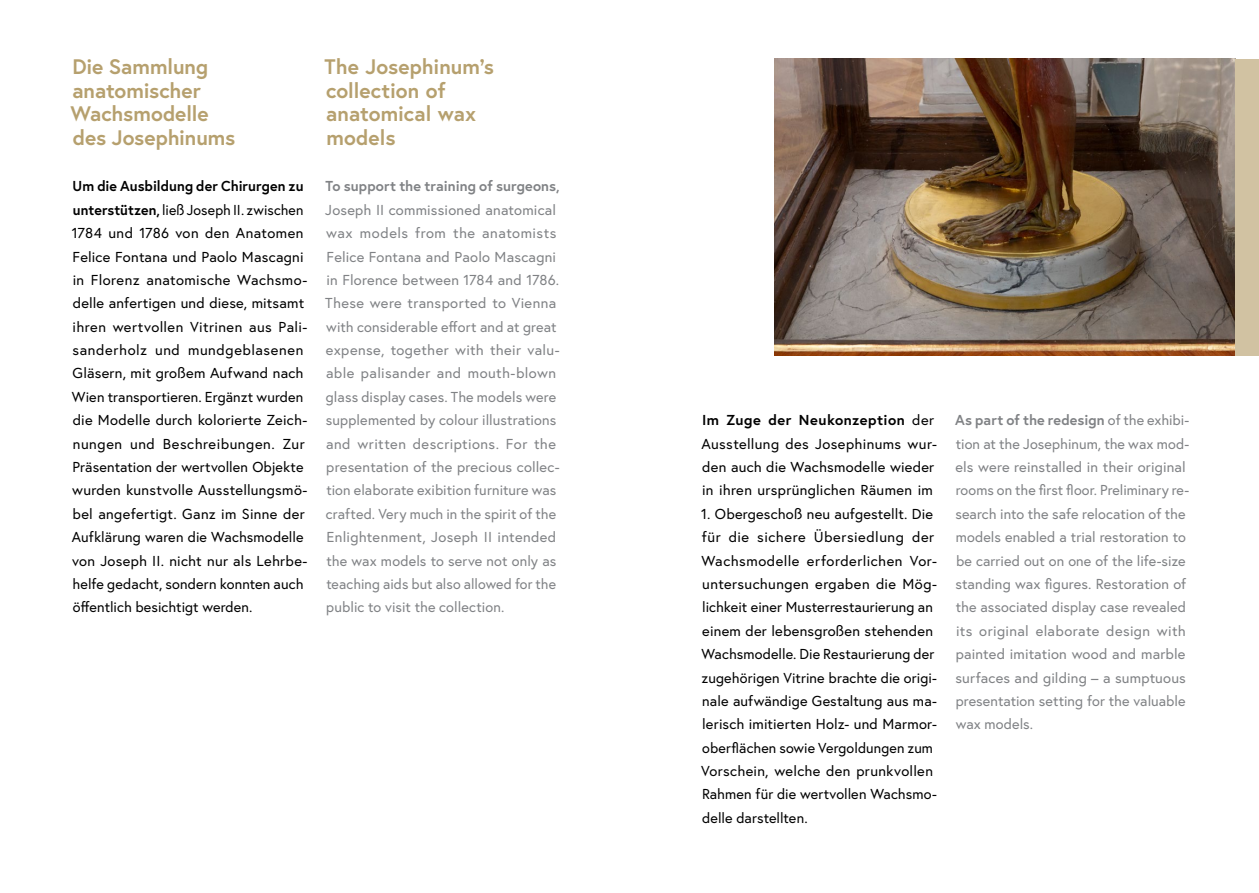
<style>
.page{position:relative;width:1259px;height:893px;background:#fff}
.page>*{position:absolute;margin:0;border:0;box-sizing:border-box;transform-origin:0 0}
.t1{font:700 21px/23.4px "Europa Austria";color:#b6a06e}
.t2{font:14.4px/23.4px "Europa Austria";letter-spacing:.015em;color:#000}
.t3{font:14.4px/23.4px "Europa Austria";letter-spacing:.01em;color:#808285}
.t4{font:700 14.4px "Europa Austria";letter-spacing:.005em;color:#808285}
.s1{font-weight:700}
</style>
<div class="page">
<img style="left:775px;top:59px;width:460px;height:297px">
<div style="left:1235px;top:59px;width:24px;height:297px;background:#d1c2a2"></div>
<h1 class="t1" style="left:70px;top:55px;width:166px">Die Sammlung anatomischer<br>Wachsmodelle des Josephinums</h1>
<p class="t2" style="left:72px;top:174px;width:237px"><span class="s1">Um die Ausbildung der Chirurgen zu unterstützen,</span> ließ Joseph II. zwischen 1784 und 1786 von den Anatomen Felice Fontana und Paolo Mascagni in Florenz anatomische Wachsmo&shy;delle anfertigen und diese, mitsamt ihren wertvollen Vitrinen aus Pali&shy;sanderholz und mundgeblasenen Gläsern, mit großem Aufwand nach Wien transportieren. Ergänzt wurden die Modelle durch kolorierte Zeich&shy;nungen und Beschreibungen. Zur Präsentation der wertvollen Objekte wurden kunstvolle Ausstellungsmö&shy;bel angefertigt. Ganz im Sinne der Aufklärung waren die Wachsmodelle von Joseph II. nicht nur als Lehrbe&shy;helfe gedacht, sondern konnten auch öffentlich besichtigt werden.</p>
<h1 class="t1" style="left:324px;top:55px;width:171px">The Josephinum’s collection of anatomical wax models</h1>
<p class="t4" style="left:326px;top:176px;width:236px">To support the training of surgeons,</p>
<p class="t3" style="left:325px;top:198px;width:236px">Joseph II commissioned anatomical wax models from the anatomists Felice Fontana and Paolo Mascagni in Florence between 1784 and 1786.<br>These were transported to Vienna with considerable effort and at great expense, together with their valu&shy;able palisander and mouth-blown glass display cases. The models were supplemented by colour illustrations and written descriptions. For the presentation of the precious collec&shy;tion elaborate exibition furniture was crafted. Very much in the spirit of the Enlightenment, Joseph II intended the wax models to serve not only as teaching aids but also allowed for the public to visit the collection.</p>
<p class="t2" style="left:701px;top:408px;width:237px"><span class="s1">Im Zuge der Neukonzeption</span> der<br>Ausstellung des Josephinums wur&shy;den auch die Wachsmodelle wieder in ihren ursprünglichen Räumen im</p>
<p class="t2" style="left:701px;top:502px;width:237px">1. Obergeschoß neu aufgestellt. Die für die sichere Übersiedlung der Wachsmodelle erforderlichen Vor&shy;untersuchungen ergaben die Mög&shy;lichkeit einer Musterrestaurierung an einem der lebensgroßen stehenden Wachsmodelle. Die Restaurierung der zugehörigen Vitrine brachte die origi&shy;nale aufwändige Gestaltung aus ma&shy;lerisch imitierten Holz- und Marmor&shy;oberflächen sowie Vergoldungen zum Vorschein, welche den prunkvollen Rahmen für die wertvollen Wachsmo&shy;delle darstellten.</p>
<p class="t3" style="left:955px;top:408px;width:235px"><span class="s1">As part of the redesign</span> of the exhibi&shy;tion at the Josephinum, the wax mod&shy;els were reinstalled in their original rooms on the first floor. Preliminary re&shy;search into the safe relocation of the models enabled a trial restoration to be carried out on one of the life-size standing wax figures. Restoration of the associated display case revealed its original elaborate design with painted imitation wood and marble surfaces and gilding – a sumptuous presentation setting for the valuable wax models.</p>
</div>
